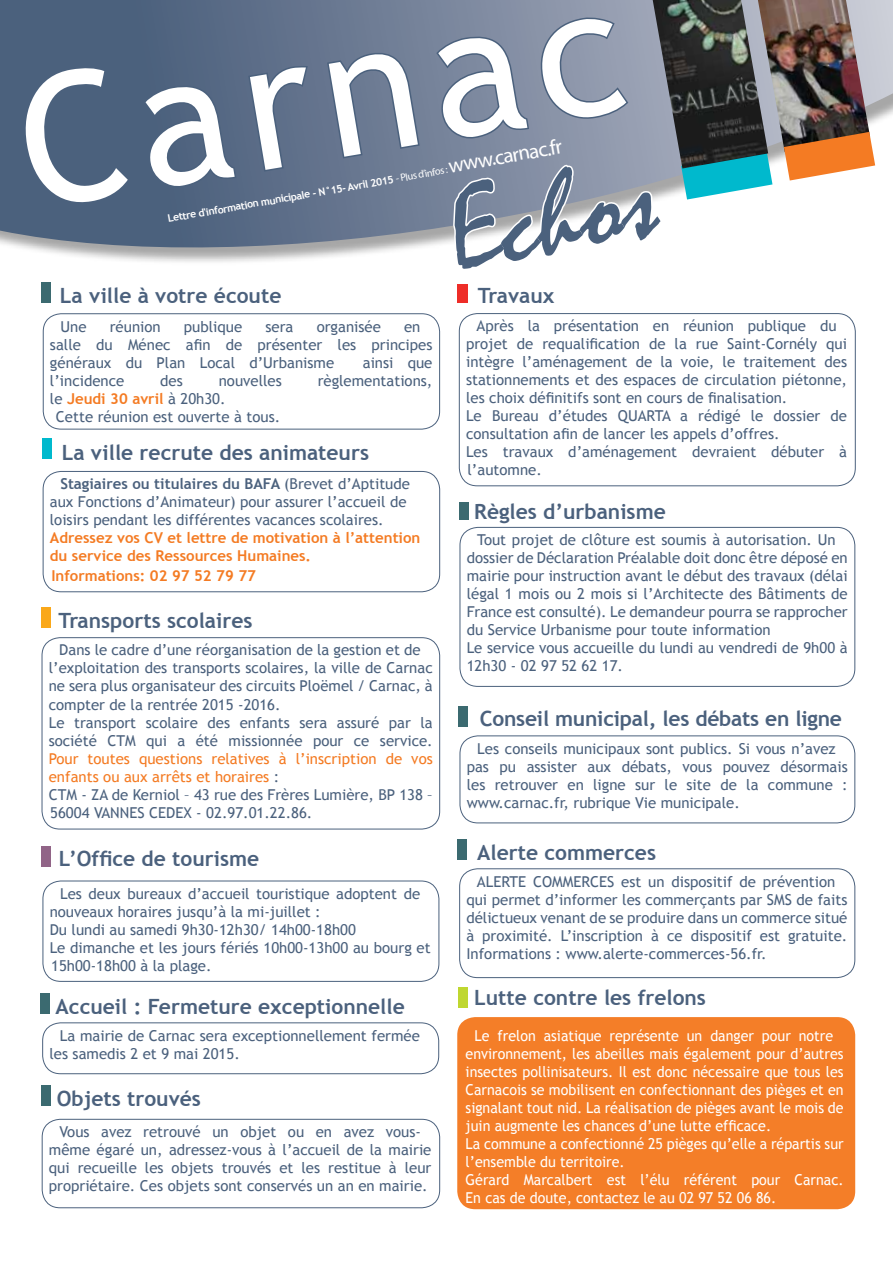
<style>
.page{position:relative;width:893px;height:1263px;background:#fff}
.page>*{position:absolute;margin:0;border:0;box-sizing:border-box;transform-origin:0 0}
.t1{font:180px "Trebuchet MS";color:#fff}
.t2{font:120px "Mistral";color:#4b617d}
.t3{font:700 21px "Trebuchet MS";color:#4b617d}
.t4{font:15px/18px "Trebuchet MS";color:#4b617d}
.t5{font:15px/18px "Trebuchet MS";color:#fff;scale:.95 1}
.t6{font:700 15px/18px "Trebuchet MS";color:#f47b23}
.t7{font:700 10.5px "Trebuchet MS";color:#fff}
.s1{font-family:"Myriad Pro";font-weight:400}
.s2{font-family:"Myriad Pro";font-weight:400;font-size:21px}
.s3{font-weight:700;color:#f47b23}
.s4{font-weight:700}
.s5{color:#f47b23}
</style>
<div class="page">
<div style="left:0;top:0;width:893px;height:266px;background:#000;opacity:.35"></div>
<svg style="left:0;top:0;width:893px;height:255px"></svg>
<div style="left:457px;top:1017px;width:398px;height:192px;background:#f47b23;border-radius:18px"></div>
<div style="left:458px;top:986px;width:9px;height:21px;background:#bfd730"></div>
<div style="left:22px;top:66px;width:110px;height:138px;background:#4b617d"></div>
<div style="left:142px;top:83px;width:96px;height:106px;background:#4f637f"></div>
<svg style="left:246px;top:64px;width:63px;height:109px"></svg>
<svg style="left:325px;top:52px;width:96px;height:108px"></svg>
<svg style="left:681px;top:152px;width:91px;height:47px"></svg>
<img style="left:768px;top:0;width:102px;height:152px">
<svg style="left:784px;top:132px;width:91px;height:48px"></svg>
<div style="left:43px;top:471px;width:397px;height:121px;border:1px solid #4b617d;border-radius:18px"></div>
<img style="left:653px;top:0;width:115px;height:169px">
<div style="left:459px;top:313px;width:397px;height:173px;border:1px solid #4b617d;border-radius:18px"></div>
<div style="left:43px;top:438px;width:9px;height:21px;background:#00b9cd"></div>
<div style="left:460px;top:735px;width:395px;height:88px;border:1px solid #4b617d;border-radius:18px"></div>
<div style="left:459px;top:706px;width:9px;height:21px;background:#3b6a70"></div>
<div style="left:42px;top:637px;width:398px;height:192px;border:1px solid #4b617d;border-radius:18px"></div>
<div style="left:42px;top:608px;width:9px;height:20px;background:#faa81a"></div>
<div style="left:43px;top:881px;width:396px;height:101px;border:1px solid #4b617d;border-radius:18px"></div>
<div style="left:42px;top:846px;width:9px;height:21px;background:#916487"></div>
<svg style="left:434px;top:16px;width:230px;height:287px"></svg>
<div style="left:43px;top:313px;width:397px;height:116px;border:1px solid #4b617d;border-radius:18px"></div>
<div style="left:42px;top:282px;width:9px;height:21px;background:#3b6a70"></div>
<div style="left:42px;top:1119px;width:398px;height:89px;border:1px solid #4b617d;border-radius:18px"></div>
<div style="left:42px;top:1085px;width:9px;height:21px;background:#3b6a70"></div>
<div style="left:460px;top:527px;width:395px;height:160px;border:1px solid #4b617d;border-radius:18px"></div>
<div style="left:459px;top:502px;width:9px;height:17px;background:#3b6a70"></div>
<div style="left:42px;top:1022px;width:397px;height:52px;border:1px solid #4b617d;border-radius:18px"></div>
<div style="left:41px;top:993px;width:9px;height:20px;background:#3b6a70"></div>
<div style="left:459px;top:868px;width:396px;height:110px;border:1px solid #4b617d;border-radius:18px"></div>
<div style="left:457px;top:839px;width:9px;height:21px;background:#3b6a70"></div>
<h1 class="t1" style="left:4px;top:39px;width:612px;rotate:-9deg">Carnac</h1>
<p class="t7" style="left:167px;top:212px;width:402px;rotate:-10deg">Lettre d'information municipale - N°15- Avril 2015 <span class="s1">- Plus d’infos :</span> <span class="s2">www.carnac.fr</span></p>
<h2 class="t2" style="left:437px;top:161px;width:211px;rotate:-10deg">Echos</h2>
<h3 class="t3" style="left:60px;top:282px;width:223px">La ville à votre écoute</h3>
<p class="t4" style="left:60px;top:317px;width:28px">Une</p>
<p class="t4" style="left:110px;top:317px;width:52px">réunion</p>
<p class="t4" style="left:184px;top:317px;width:60px">publique</p>
<p class="t4" style="left:266px;top:317px;width:29px">sera</p>
<p class="t4" style="left:317px;top:317px;width:66px">organisée</p>
<p class="t4" style="left:50px;top:317px;width:384px;text-indent:354px">en salle du Ménec afin de présenter les principes généraux du Plan Local d’Urbanisme</p>
<p class="t4" style="left:363px;top:353px;width:71px">ainsi que</p>
<p class="t4" style="left:50px;top:371px;width:76px">l’incidence</p>
<p class="t4" style="left:160px;top:371px;width:24px">des</p>
<p class="t4" style="left:219px;top:371px;width:65px">nouvelles</p>
<p class="t4" style="left:318px;top:371px;width:116px">règlementations,</p>
<p class="t4" style="left:56px;top:389px;width:226px;text-indent:-6px">le <span class="s3">Jeudi 30 avril</span> à 20h30.<br>Cette réunion est ouverte à tous.</p>
<h3 class="t3" style="left:62px;top:439px;width:309px">La ville recrute des animateurs</h3>
<p class="t4" style="left:50px;top:475px;width:362px;text-indent:10px"><span class="s4">Stagiaires ou titulaires du BAFA</span> (Brevet d’Aptitude aux Fonctions d’Animateur) pour assurer l’accueil de loisirs pendant les différentes vacances scolaires.</p>
<p class="t6" style="left:50px;top:529px;width:372px">Adressez vos CV et lettre de motivation à l’attention du service des Ressources Humaines.</p>
<p class="t6" style="left:51px;top:567px;width:206px">Informations: 02 97 52 79 77</p>
<h3 class="t3" style="left:59px;top:607px;width:195px">Transports scolaires</h3>
<p class="t4" style="left:49px;top:641px;width:385px;text-indent:10px">Dans le cadre d’une réorganisation de la gestion et de l’exploitation des transports scolaires, la ville de Carnac ne sera plus organisateur des circuits Ploëmel / Carnac, à compter de la rentrée 2015 -2016.<br>Le transport scolaire des enfants sera assuré par la société CTM qui a été missionnée pour ce service.</p>
<p class="t4" style="left:49px;top:749px;width:386px"><span class="s5">Pour toutes questions relatives à l’inscription de vos enfants ou aux arrêts et horaires</span> :<br>CTM - ZA de Kerniol – 43 rue des Frères Lumière, BP 138 – 56004 VANNES CEDEX - 02.97.01.22.86.</p>
<h3 class="t3" style="left:59px;top:846px;width:202px">L’Office de tourisme</h3>
<p class="t4" style="left:50px;top:885px;width:383px;text-indent:10px">Les deux bureaux d’accueil touristique adoptent de nouveaux horaires jusqu’à la mi-juillet :<br>Du lundi au samedi 9h30-12h30/ 14h00-18h00<br>Le dimanche et les jours fériés 10h00-13h00 au bourg et 15h00-18h00 à la plage.</p>
<h3 class="t3" style="left:56px;top:993px;width:351px">Accueil : Fermeture exceptionnelle</h3>
<p class="t4" style="left:49px;top:1026px;width:372px;text-indent:10px">La mairie de Carnac sera exceptionnellement fermée les samedis 2 et 9 mai 2015.</p>
<h3 class="t3" style="left:57px;top:1085px;width:146px">Objets trouvés</h3>
<p class="t4" style="left:49px;top:1123px;width:384px;text-align:center">Vous avez retrouvé un objet ou en avez vous&shy;même égaré un, adressez-vous à l’accueil de la mairie qui recueille les objets trouvés et les restitue à leur propriétaire. Ces objets sont conservés un an en mairie.</p>
<h3 class="t3" style="left:478px;top:282px;width:78px">Travaux</h3>
<p class="t4" style="left:466px;top:317px;width:382px;text-indent:10px">Après la présentation en réunion publique du projet de requalification de la rue Saint-Cornély qui intègre l’aménagement de la voie, le traitement des stationnements et des espaces de circulation piétonne, les choix définitifs sont en cours de finalisation.<br>Le Bureau d’études QUARTA a rédigé le dossier de consultation afin de lancer les appels d’offres.<br>Les travaux d’aménagement devraient débuter à l’automne.</p>
<h3 class="t3" style="left:474px;top:498px;width:193px">Règles d’urbanisme</h3>
<p class="t4" style="left:467px;top:531px;width:383px;text-indent:10px">Tout projet de clôture est soumis à autorisation. Un dossier de Déclaration Préalable doit donc être déposé en mairie pour instruction avant le début des travaux (délai légal 1 mois ou 2 mois si l’Architecte des Bâtiments de France est consulté). Le demandeur pourra se rapprocher du Service Urbanisme pour toute information<br>Le service vous accueille du lundi au vendredi de 9h00 à 12h30 - 02 97 52 62 17.</p>
<h3 class="t3" style="left:480px;top:705px;width:364px">Conseil municipal, les débats en ligne</h3>
<p class="t4" style="left:467px;top:739px;width:382px;text-indent:10px">Les conseils municipaux sont publics. Si vous n’avez pas pu assister aux débats, vous pouvez désormais les retrouver en ligne sur le site de la commune : www.carnac.fr, rubrique Vie municipale.</p>
<h3 class="t3" style="left:477px;top:839px;width:180px">Alerte commerces</h3>
<p class="t4" style="left:466px;top:872px;width:382px;text-indent:10px">ALERTE COMMERCES est un dispositif de prévention qui permet d’informer les commerçants par SMS de faits délictueux venant de se produire dans un commerce situé à proximité. L’inscription à ce dispositif est gratuite.<br>Informations : www.alerte-commerces-56.fr.</p>
<h3 class="t3" style="left:474px;top:984px;width:233px">Lutte contre les frelons</h3>
<p class="t5" style="left:466px;top:1027px;width:399px;text-indent:9px">Le frelon asiatique représente un danger pour notre environnement, les abeilles mais également pour d’autres insectes pollinisateurs. Il est donc nécessaire que tous les Carnacois se mobilisent en confectionnant des pièges et en signalant tout nid. La réalisation de pièges avant le mois de juin augmente les chances d’une lutte efficace.<br>La commune a confectionné 25 pièges qu’elle a répartis sur l’ensemble du territoire.<br>Gérard Marcalbert est l’élu référent pour Carnac.<br>En cas de doute, contactez le au 02 97 52 06 86.</p>
</div>
